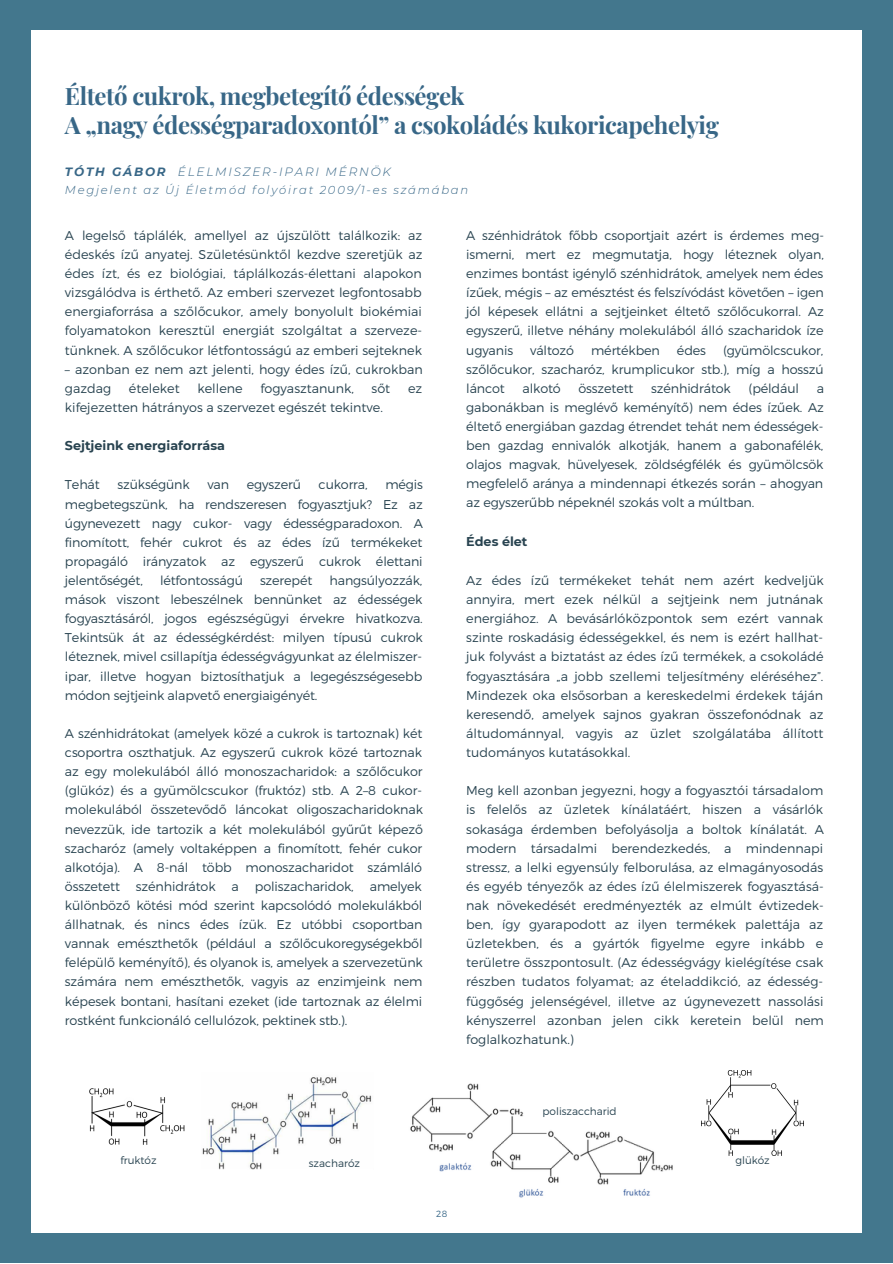
<style>
.page{position:relative;width:893px;height:1264px;background:#fff}
.page>*{position:absolute;margin:0;border:0;box-sizing:border-box;transform-origin:0 0}
.t1{font:700 24px "Playfair Display";letter-spacing:-.02em;color:#386787}
.t2{font:300 12.75px/19px "Montserrat";letter-spacing:-.01em;color:#284350;text-align:justify}
.t3{font:700 12.75px "Montserrat";color:#284350}
.t4{font:italic 300 12px "Montserrat";letter-spacing:.15em;color:#386787}
.t5{font:italic 300 11.55px "Montserrat";letter-spacing:.15em;color:#386787}
.t6{font:300 10.5px "Montserrat";color:#284350}
.t7{font:300 9px "Montserrat";color:#386787}
.s1{font-weight:700}
</style>
<div class="page">
<div style="left:0;top:0;width:892px;height:1262px;background:#43778d"></div>
<div style="left:31px;top:30px;width:830px;height:1202px;background:#fff"></div>
<img style="left:202px;top:1077px;width:170px;height:92px">
<img style="left:89px;top:1088px;width:96px;height:57px">
<img style="left:701px;top:1070px;width:102px;height:85px">
<img style="left:410px;top:1083px;width:263px;height:115px">
<p class="t1" style="left:65px;top:79px;width:401px">Éltető cukrok, megbetegítő édességek</p>
<p class="t1" style="left:65px;top:108px;width:655px">A „nagy édességparadoxontól” a csokoládés kukoricapehelyig</p>
<p class="t4" style="left:65px;top:164px;width:327px"><span class="s1">TÓTH GÁBOR</span> ÉLELMISZER-IPARI MÉRNÖK</p>
<p class="t5" style="left:65px;top:183px;width:405px">Megjelent az Új Életmód folyóirat 2009/1-es számában</p>
<p class="t2" style="left:65px;top:225px;width:359px">A legelső táplálék, amellyel az újszülött találkozik: az édeskés ízű anyatej. Születésünktől kezdve szeretjük az édes ízt, és ez biológiai, táplálkozás-élettani alapokon vizsgálódva is érthető. Az emberi szervezet legfontosabb energiaforrása a szőlőcukor, amely bonyolult biokémiai folyamatokon keresztül energiát szolgáltat a szerveze&shy;tünknek. A szőlőcukor létfontosságú az emberi sejteknek</p>
<p class="t2" style="left:65px;top:359px;width:359px">– azonban ez nem azt jelenti, hogy édes ízű, cukrokban gazdag</p>
<p class="t2" style="left:466px;top:225px;width:359px">A szénhidrátok főbb csoportjait azért is érdemes meg&shy;ismerni, mert ez megmutatja, hogy léteznek olyan, enzimes bontást igénylő szénhidrátok, amelyek nem édes ízűek, mégis – az emésztést és felszívódást követően – igen jól képesek ellátni a sejtjeinket éltető szőlőcukorral. Az egyszerű, illetve néhány molekulából álló szacharidok íze ugyanis</p>
<p class="t2" style="left:530px;top:340px;width:45px">változó</p>
<p class="t2" style="left:591px;top:340px;width:70px">mértékben</p>
<p class="t2" style="left:677px;top:340px;width:31px">édes</p>
<p class="t2" style="left:466px;top:340px;width:359px;text-indent:257px">(gyümölcscukor, szőlőcukor, szacharóz, krumplicukor stb.), míg a hosszú láncot</p>
<p class="t2" style="left:129px;top:378px;width:52px">ételeket</p>
<p class="t2" style="left:197px;top:378px;width:47px">kellene</p>
<p class="t2" style="left:260px;top:378px;width:95px">fogyasztanunk,</p>
<p class="t2" style="left:371px;top:378px;width:20px">sőt</p>
<p class="t2" style="left:408px;top:378px;width:16px">ez</p>
<p class="t2" style="left:65px;top:397px;width:319px">kifejezetten hátrányos a szervezet egészét tekintve.</p>
<p class="t3" style="left:65px;top:438px;width:161px">Sejtjeink energiaforrása</p>
<p class="t2" style="left:65px;top:474px;width:36px">Tehát</p>
<p class="t2" style="left:117px;top:474px;width:74px">szükségünk</p>
<p class="t2" style="left:207px;top:474px;width:23px">van</p>
<p class="t2" style="left:247px;top:474px;width:56px">egyszerű</p>
<p class="t2" style="left:318px;top:474px;width:51px">cukorra,</p>
<p class="t2" style="left:522px;top:378px;width:40px">alkotó</p>
<p class="t2" style="left:578px;top:378px;width:56px">összetett</p>
<p class="t2" style="left:651px;top:378px;width:81px">szénhidrátok</p>
<p class="t2" style="left:748px;top:378px;width:52px">(például</p>
<p class="t2" style="left:466px;top:378px;width:359px;text-indent:350px">a gabonákban is meglévő keményítő) nem édes ízűek. Az éltető energiában gazdag étrendet tehát nem édességek&shy;ben gazdag ennivalók alkotják, hanem a gabonafélék, olajos magvak, hüvelyesek, zöldségfélék és gyümölcsök megfelelő aránya a mindennapi étkezés során – ahogyan az egyszerűbb népeknél szokás volt a múltban.</p>
<p class="t3" style="left:466px;top:533px;width:63px">Édes élet</p>
<p class="t2" style="left:466px;top:570px;width:359px">Az édes ízű termékeket tehát nem azért kedveljük annyira, mert ezek nélkül a sejtjeink nem jutnának energiához. A bevásárlóközpontok sem ezért vannak szinte roskadásig édességekkel, és nem is ezért hallhat&shy;juk folyvást a biztatást az édes ízű termékek, a csokoládé fogyasztására „a jobb szellemi teljesítmény eléréséhez”.<br>Mindezek oka elsősorban a kereskedelmi érdekek táján keresendő, amelyek sajnos gyakran összefonódnak az áltudománnyal, vagyis az üzlet szolgálatába állított tudományos kutatásokkal.</p>
<p class="t2" style="left:466px;top:780px;width:359px">Meg kell azonban jegyezni, hogy a fogyasztói társadalom is felelős az üzletek kínálatáért, hiszen a vásárlók sokasága érdemben befolyásolja a boltok kínálatát. A modern társadalmi berendezkedés, a mindennapi stressz, a lelki egyensúly felborulása, az elmagányosodás és egyéb tényezők az édes ízű élelmiszerek fogyasztásá&shy;nak növekedését eredményezték az elmúlt évtizedek&shy;ben, így gyarapodott az ilyen termékek palettája az üzletekben, és a gyártók figyelme egyre inkább e területre összpontosult. (Az édességvágy kielégítése csak részben tudatos folyamat; az ételaddikció, az édesség&shy;függőség jelenségével, illetve az úgynevezett nassolási kényszerrel azonban jelen cikk keretein belül nem foglalkozhatunk.)</p>
<p class="t2" style="left:65px;top:474px;width:359px;text-indent:320px">mégis megbetegszünk, ha rendszeresen fogyasztjuk? Ez az úgynevezett nagy cukor- vagy édességparadoxon. A finomított, fehér cukrot és az édes ízű termékeket propagáló irányzatok az egyszerű cukrok élettani jelentőségét,</p>
<p class="t2" style="left:65px;top:570px;width:359px;text-indent:264px">hangsúlyozzák, mások viszont lebeszélnek bennünket az édességek fogyasztásáról, jogos egészségügyi érvekre hivatkozva.<br>Tekintsük át az édességkérdést: milyen típusú cukrok léteznek, mivel csillapítja édességvágyunkat az élelmiszer&shy;ipar, illetve hogyan biztosíthatjuk a legegészségesebb módon sejtjeink alapvető energiaigényét.</p>
<p class="t2" style="left:65px;top:723px;width:359px">A szénhidrátokat (amelyek közé a cukrok is tartoznak) két csoportra oszthatjuk. Az egyszerű cukrok közé tartoznak az egy molekulából álló monoszacharidok: a szőlőcukor (glükóz) és a gyümölcscukor (fruktóz) stb. A 2–8 cukor&shy;molekulából összetevődő láncokat oligoszacharidoknak nevezzük, ide tartozik a két molekulából gyűrűt képező szacharóz (amely voltaképpen a finomított, fehér cukor alkotója). A 8-nál több monoszacharidot számláló összetett</p>
<p class="t2" style="left:160px;top:570px;width:84px">létfontosságú</p>
<p class="t2" style="left:260px;top:570px;width:54px">szerepét</p>
<p class="t2" style="left:136px;top:876px;width:81px">szénhidrátok</p>
<p class="t2" style="left:232px;top:876px;width:9px">a</p>
<p class="t2" style="left:255px;top:876px;width:100px">poliszacharidok,</p>
<p class="t2" style="left:65px;top:876px;width:359px;text-indent:305px">amelyek különböző kötési mód szerint kapcsolódó molekulákból állhatnak, és nincs édes ízük. Ez utóbbi csoportban vannak emészthetők (például a szőlőcukoregységekből felépülő keményítő), és olyanok is, amelyek a szervezetünk számára nem emészthetők, vagyis az enzimjeink nem képesek bontani, hasítani ezeket (ide tartoznak az élelmi rostként funkcionáló cellulózok, pektinek stb.).</p>
<p class="t6" style="left:542px;top:1103px;width:76px">poliszaccharid</p>
<p class="t6" style="left:120px;top:1153px;width:38px">fruktóz</p>
<p class="t6" style="left:309px;top:1156px;width:53px">szacharóz</p>
<p class="t6" style="left:735px;top:1153px;width:36px">glükóz</p>
<p class="t7" style="left:436px;top:1207px;width:13px">28</p>
</div>
